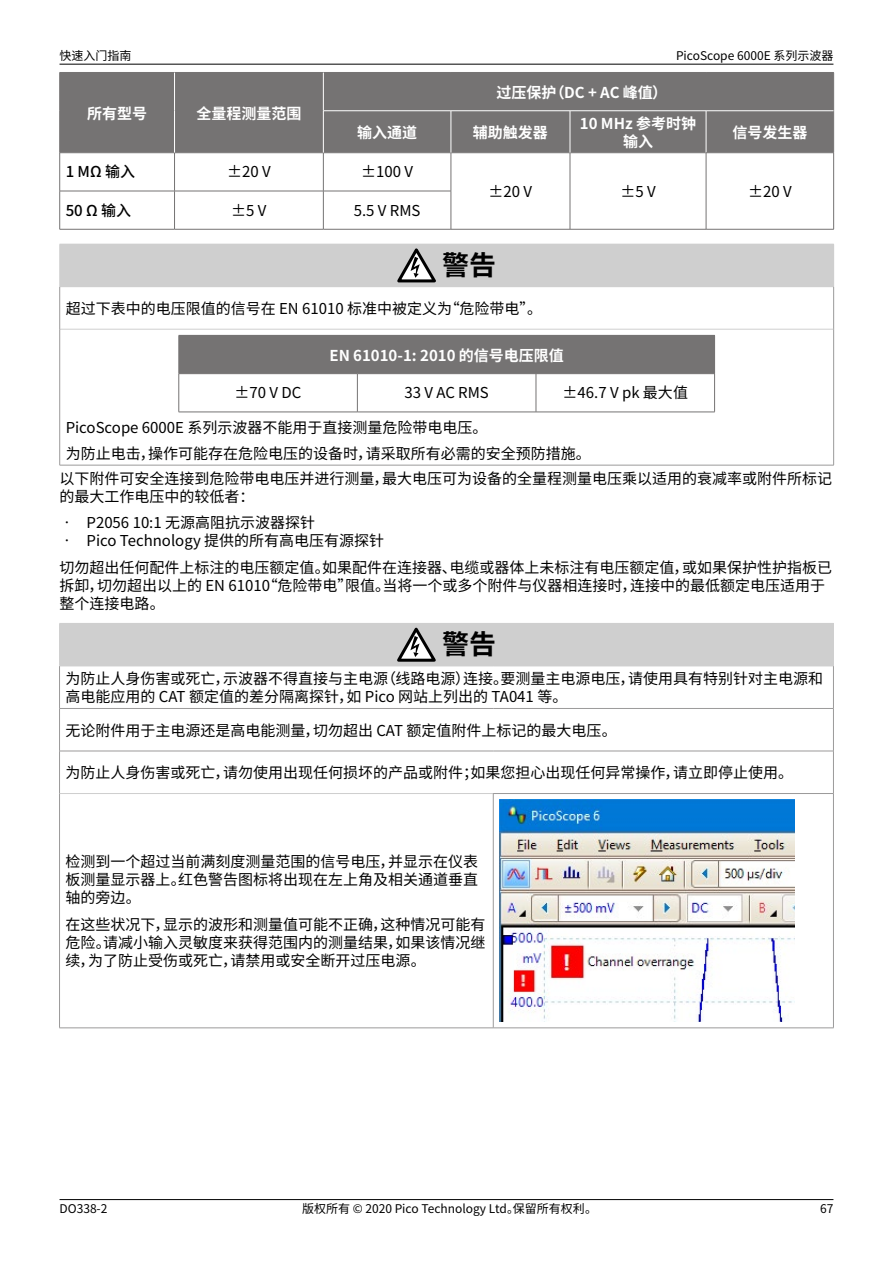
<style>
.page{position:relative;width:893px;height:1263px;background:#fff}
.page>*{position:absolute;margin:0;border:0;box-sizing:border-box;transform-origin:0 0}
.t1{font:700 27px "Noto Sans CJ Ksc";color:#000}
.t2{font:15px/18px "Noto Sans CJ Ksc";color:#000}
.t3{font:700 15px/18px "Noto Sans CJ Ksc";color:#fff;text-align:center}
.t4{font:500 15px "Noto Sans CJ Ksc";color:#000}
.t5{font:12px "Noto Sans CJ Ksc";color:#000}
</style>
<div class="page">
<hr style="left:60px;top:64px;width:773px;height:1px;background:#000">
<hr style="left:60px;top:1199px;width:773px;height:1px;background:#000">
<div style="left:60px;top:73px;width:773px;height:79px;background:#757373"></div>
<svg style="left:60px;top:153px;width:773px;height:76px"></svg>
<hr style="left:451px;top:229px;width:119px;height:1px;background:#757373">
<hr style="left:570px;top:229px;width:136px;height:1px;background:#757373">
<hr style="left:706px;top:229px;width:128px;height:1px;background:#757373">
<hr style="left:323px;top:153px;width:1px;height:38px;background:#757373">
<hr style="left:60px;top:191px;width:115px;height:1px;background:#757373">
<hr style="left:60px;top:229px;width:115px;height:1px;background:#757373">
<hr style="left:60px;top:72px;width:115px;height:1px;background:#757373">
<hr style="left:59px;top:73px;width:1px;height:38px;background:#757373">
<hr style="left:59px;top:111px;width:1px;height:42px;background:#757373">
<hr style="left:60px;top:152px;width:115px;height:1px;background:#757373">
<hr style="left:175px;top:191px;width:148px;height:1px;background:#757373">
<hr style="left:175px;top:229px;width:148px;height:1px;background:#757373">
<hr style="left:323px;top:191px;width:128px;height:1px;background:#757373">
<hr style="left:323px;top:191px;width:1px;height:38px;background:#757373">
<hr style="left:323px;top:229px;width:128px;height:1px;background:#757373">
<hr style="left:175px;top:72px;width:148px;height:1px;background:#757373">
<hr style="left:175px;top:152px;width:148px;height:1px;background:#757373">
<hr style="left:323px;top:152px;width:128px;height:1px;background:#757373">
<hr style="left:451px;top:152px;width:119px;height:1px;background:#757373">
<hr style="left:570px;top:152px;width:136px;height:1px;background:#757373">
<hr style="left:174px;top:73px;width:1px;height:38px;background:#fff">
<hr style="left:174px;top:111px;width:1px;height:42px;background:#fff">
<hr style="left:323px;top:72px;width:128px;height:1px;background:#757373">
<hr style="left:451px;top:72px;width:119px;height:1px;background:#757373">
<hr style="left:570px;top:72px;width:136px;height:1px;background:#757373">
<hr style="left:706px;top:72px;width:128px;height:1px;background:#757373">
<hr style="left:833px;top:73px;width:1px;height:38px;background:#757373">
<hr style="left:323px;top:73px;width:1px;height:38px;background:#fff">
<hr style="left:706px;top:111px;width:1px;height:42px;background:#fff">
<hr style="left:833px;top:111px;width:1px;height:42px;background:#757373">
<hr style="left:706px;top:152px;width:128px;height:1px;background:#757373">
<hr style="left:323px;top:110px;width:128px;height:1px;background:#fff">
<hr style="left:451px;top:110px;width:119px;height:1px;background:#fff">
<hr style="left:570px;top:110px;width:136px;height:1px;background:#fff">
<hr style="left:706px;top:110px;width:127px;height:1px;background:#fff">
<hr style="left:59px;top:153px;width:1px;height:38px;background:#757373">
<hr style="left:174px;top:153px;width:1px;height:38px;background:#757373">
<hr style="left:59px;top:191px;width:1px;height:38px;background:#757373">
<hr style="left:174px;top:191px;width:1px;height:38px;background:#757373">
<hr style="left:451px;top:153px;width:1px;height:38px;background:#757373">
<hr style="left:451px;top:191px;width:1px;height:38px;background:#757373">
<hr style="left:570px;top:153px;width:1px;height:38px;background:#757373">
<hr style="left:570px;top:191px;width:1px;height:38px;background:#757373">
<hr style="left:706px;top:153px;width:1px;height:38px;background:#757373">
<hr style="left:833px;top:153px;width:1px;height:38px;background:#757373">
<hr style="left:706px;top:191px;width:1px;height:38px;background:#757373">
<hr style="left:833px;top:191px;width:1px;height:38px;background:#757373">
<hr style="left:323px;top:111px;width:1px;height:42px;background:#fff">
<hr style="left:451px;top:111px;width:1px;height:42px;background:#fff">
<hr style="left:570px;top:111px;width:1px;height:42px;background:#fff">
<div style="left:60px;top:244px;width:774px;height:43px;background:#cfcfcf"></div>
<hr style="left:59px;top:244px;width:1px;height:42px;background:#cfcfcf">
<hr style="left:59px;top:287px;width:1px;height:42px;background:#9b9a9a">
<hr style="left:833px;top:287px;width:1px;height:42px;background:#9b9a9a">
<hr style="left:60px;top:329px;width:773px;height:1px;background:#cfcfcf">
<hr style="left:59px;top:329px;width:1px;height:136px;background:#9b9a9a">
<hr style="left:833px;top:329px;width:1px;height:136px;background:#9b9a9a">
<hr style="left:60px;top:465px;width:774px;height:1px;background:#9b9a9a">
<svg style="left:397px;top:248px;width:39px;height:34px"></svg>
<div style="left:179px;top:335px;width:536px;height:39px;background:#757373"></div>
<svg style="left:180px;top:374px;width:534px;height:38px"></svg>
<hr style="left:179px;top:374px;width:1px;height:38px;background:#757373">
<hr style="left:714px;top:374px;width:1px;height:38px;background:#757373">
<hr style="left:179px;top:412px;width:178px;height:1px;background:#757373">
<hr style="left:357px;top:412px;width:179px;height:1px;background:#757373">
<hr style="left:536px;top:412px;width:179px;height:1px;background:#757373">
<hr style="left:357px;top:374px;width:1px;height:38px;background:#757373">
<hr style="left:536px;top:374px;width:1px;height:38px;background:#757373">
<div style="left:60px;top:623px;width:773px;height:43px;background:#cfcfcf"></div>
<hr style="left:59px;top:708px;width:434px;height:1px;background:#9b9a9a">
<hr style="left:493px;top:708px;width:341px;height:1px;background:#9b9a9a">
<hr style="left:59px;top:623px;width:434px;height:1px;background:#cfcfcf">
<hr style="left:59px;top:624px;width:1px;height:42px;background:#cfcfcf">
<hr style="left:493px;top:623px;width:341px;height:1px;background:#cfcfcf">
<hr style="left:833px;top:624px;width:1px;height:42px;background:#cfcfcf">
<hr style="left:59px;top:666px;width:434px;height:1px;background:#cfcfcf">
<hr style="left:493px;top:666px;width:341px;height:1px;background:#cfcfcf">
<hr style="left:59px;top:666px;width:1px;height:42px;background:#9b9a9a">
<hr style="left:833px;top:666px;width:1px;height:42px;background:#9b9a9a">
<hr style="left:59px;top:709px;width:1px;height:42px;background:#9b9a9a">
<hr style="left:833px;top:709px;width:1px;height:42px;background:#9b9a9a">
<hr style="left:59px;top:751px;width:1px;height:42px;background:#9b9a9a">
<hr style="left:833px;top:751px;width:1px;height:42px;background:#9b9a9a">
<hr style="left:833px;top:794px;width:1px;height:234px;background:#9b9a9a">
<hr style="left:493px;top:1027px;width:341px;height:1px;background:#9b9a9a">
<hr style="left:60px;top:793px;width:433px;height:1px;background:#cfcfcf">
<hr style="left:59px;top:793px;width:1px;height:235px;background:#9b9a9a">
<hr style="left:493px;top:794px;width:1px;height:234px;background:#9b9a9a">
<hr style="left:59px;top:1027px;width:434px;height:1px;background:#9b9a9a">
<hr style="left:59px;top:751px;width:434px;height:1px;background:#9b9a9a">
<hr style="left:493px;top:751px;width:341px;height:1px;background:#9b9a9a">
<hr style="left:493px;top:793px;width:341px;height:1px;background:#9b9a9a">
<svg style="left:397px;top:628px;width:39px;height:34px"></svg>
<img style="left:499px;top:799px;width:296px;height:223px">
<p class="t5" style="left:60px;top:49px;width:73px">快速入门指南</p>
<p class="t5" style="left:676px;top:49px;width:159px">PicoScope 6000E 系列示波器</p>
<p class="t3" style="left:87px;top:104px;width:61px">所有型号</p>
<p class="t3" style="left:196px;top:104px;width:106px">全量程测量范围</p>
<p class="t3" style="left:496px;top:83px;width:172px">过压保护（DC + AC 峰值）</p>
<p class="t3" style="left:357px;top:124px;width:61px">输入通道</p>
<p class="t3" style="left:473px;top:124px;width:76px">辅助触发器</p>
<p class="t3" style="left:580px;top:115px;width:118px">10 MHz 参考时钟输入</p>
<p class="t3" style="left:732px;top:124px;width:76px">信号发生器</p>
<p class="t4" style="left:66px;top:163px;width:71px">1 MΩ 输入</p>
<p class="t2" style="left:227px;top:163px;width:45px">±20 V</p>
<p class="t2" style="left:361px;top:163px;width:53px">±100 V</p>
<p class="t4" style="left:66px;top:202px;width:67px">50 Ω 输入</p>
<p class="t2" style="left:231px;top:201px;width:37px">±5 V</p>
<p class="t2" style="left:354px;top:201px;width:68px">5.5 V RMS</p>
<p class="t2" style="left:489px;top:182px;width:45px">±20 V</p>
<p class="t2" style="left:620px;top:182px;width:37px">±5 V</p>
<p class="t2" style="left:748px;top:182px;width:45px">±20 V</p>
<h1 class="t1" style="left:442px;top:250px;width:55px">警告</h1>
<p class="t2" style="left:66px;top:300px;width:478px">超过下表中的电压限值的信号在 EN 61010 标准中被定义为“危险带电”。</p>
<p class="t3" style="left:329px;top:346px;width:236px">EN 61010-1: 2010 的信号电压限值</p>
<p class="t2" style="left:235px;top:384px;width:68px">±70 V DC</p>
<p class="t2" style="left:404px;top:384px;width:86px">33 V AC RMS</p>
<p class="t2" style="left:563px;top:384px;width:127px">±46.7 V pk 最大值</p>
<p class="t2" style="left:66px;top:414px;width:527px;line-height:26.5px">PicoScope 6000E 系列示波器不能用于直接测量危险带电电压。<br>为防止电击，操作可能存在危险电压的设备时，请采取所有必需的安全预防措施。</p>
<p class="t2" style="left:60px;top:469px;width:774px">以下附件可安全连接到危险带电电压并进行测量，最大电压可为设备的全量程测量电压乘以适用的衰减率或附件所标记的最大工作电压中的较低者：</p>
<p class="t2" style="left:60px;top:514px;width:257px">• P2056 10:1 无源高阻抗示波器探针</p>
<p class="t2" style="left:60px;top:528px;width:774px;line-height:26.5px">• Pico Technology 提供的所有高电压有源探针<br>切勿超出任何配件上标注的电压额定值。如果配件在连接器、电缆或器体上未标注有电压额定值，或如果保护性护指板已</p>
<p class="t2" style="left:60px;top:576px;width:767px">拆卸，切勿超出以上的 EN 61010“危险带电”限值。当将一个或多个附件与仪器相连接时，连接中的最低额定电压适用于整个连接电路。</p>
<h1 class="t1" style="left:442px;top:629px;width:55px">警告</h1>
<p class="t2" style="left:66px;top:670px;width:759px">为防止人身伤害或死亡，示波器不得直接与主电源（线路电源）连接。要测量主电源电压，请使用具有特别针对主电源和高电能应用的 CAT 额定值的差分隔离探针，如 Pico 网站上列出的 TA041 等。</p>
<p class="t2" style="left:66px;top:721px;width:553px">无论附件用于主电源还是高电能测量，切勿超出 CAT 额定值附件上标记的最大电压。</p>
<p class="t2" style="left:66px;top:764px;width:729px">为防止人身伤害或死亡，请勿使用出现任何损坏的产品或附件；如果您担心出现任何异常操作，请立即停止使用。</p>
<p class="t2" style="left:66px;top:853px;width:414px;text-align:justify">检测到一个超过当前满刻度测量范围的信号电压，并显示在仪表板测量显示器上。红色警告图标将出现在左上角及相关通道垂直轴的旁边。</p>
<p class="t2" style="left:66px;top:916px;width:421px;text-align:justify">在这些状况下，显示的波形和测量值可能不正确，这种情况可能有危险。请减小输入灵敏度来获得范围内的测量结果，如果该情况继续，为了防止受伤或死亡，请禁用或安全断开过压电源。</p>
<p class="t5" style="left:60px;top:1202px;width:49px">DO338-2</p>
<p class="t5" style="left:302px;top:1202px;width:297px">版权所有 © 2020 Pico Technology Ltd。保留所有权利。</p>
<p class="t5" style="left:820px;top:1202px;width:15px">67</p>
</div>
